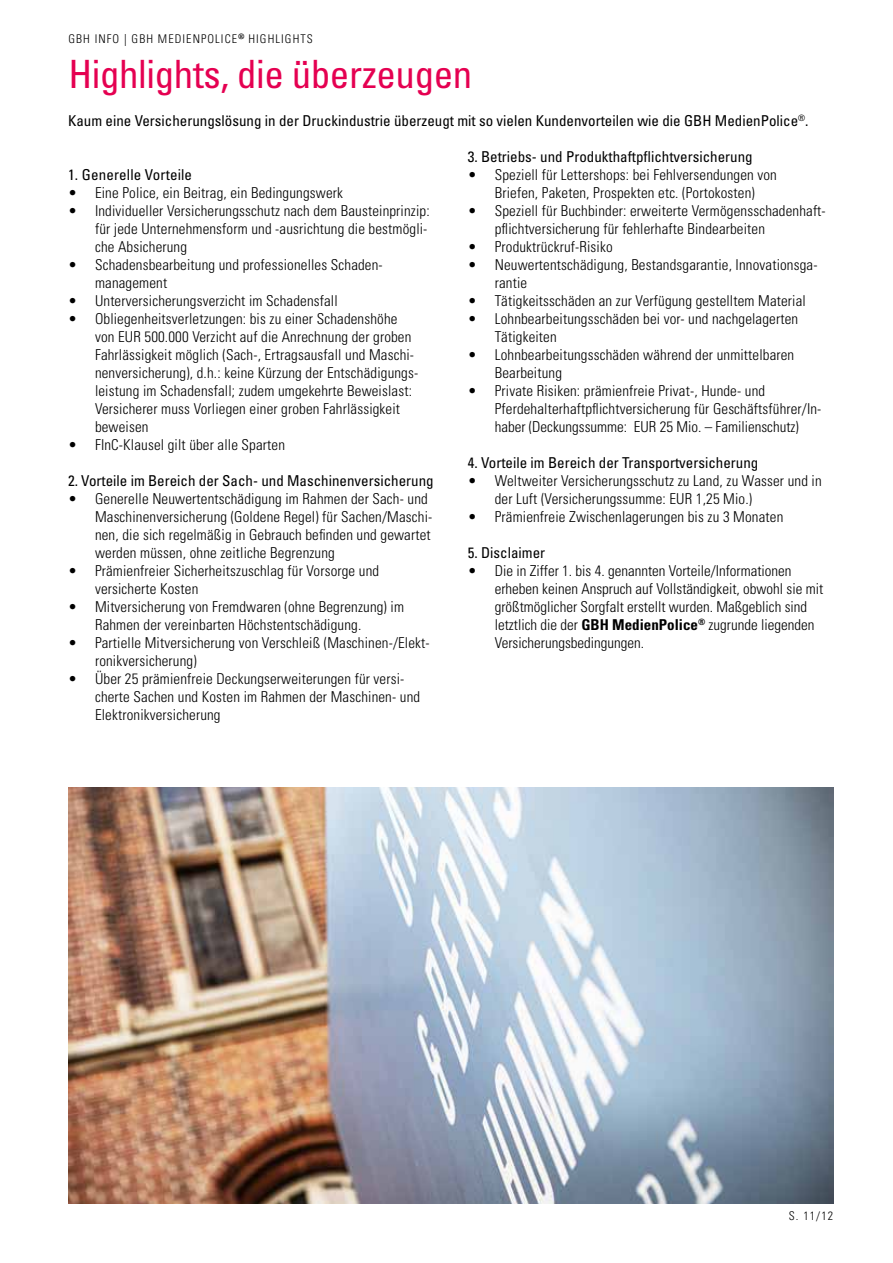
<style>
.page{position:relative;width:893px;height:1263px;background:#fff}
.page>*{position:absolute;margin:0;border:0;box-sizing:border-box;transform-origin:0 0}
.t1{font:condensed 39px "Univers LT Std";letter-spacing:-.01em;color:#e50051}
.t2{font:300 condensed 15px/18px "Univers LT Std";letter-spacing:.01em;color:#000}
.t3{font:condensed 15px "Univers LT Std";color:#000}
.t4{font:300 condensed 12px "Univers LT Std";letter-spacing:.09em;color:#000}
.s1{font-weight:700}
</style>
<div class="page">
<img style="left:68px;top:787px;width:765px;height:416px">
<p class="t4" style="left:68px;top:32px;width:246px">GBH INFO | GBH MEDIENPOLICE<sup>®</sup> HIGHLIGHTS</p>
<h1 class="t1" style="left:68px;top:50px;width:406px">Highlights, die überzeugen</h1>
<p class="t3" style="left:68px;top:111px;width:742px">Kaum eine Versicherungslösung in der Druckindustrie überzeugt mit so vielen Kundenvorteilen wie die GBH MedienPolice<sup>®</sup>.</p>
<p class="t3" style="left:68px;top:165px;width:126px">1. Generelle Vorteile</p>
<p class="t2" style="left:68px;top:184px;width:276px">• Eine Police, ein Beitrag, ein Bedingungswerk</p>
<p class="t2" style="left:95px;top:202px;width:336px;text-indent:-27px">• Individueller Versicherungsschutz nach dem Bausteinprinzip: für jede Unternehmensform und -ausrichtung die bestmögli&shy;che Absicherung</p>
<p class="t2" style="left:95px;top:256px;width:289px;text-indent:-27px">• Schadensbearbeitung und professionelles Schaden&shy;management</p>
<p class="t2" style="left:68px;top:292px;width:271px">• Unterversicherungsverzicht im Schadensfall</p>
<p class="t2" style="left:95px;top:310px;width:325px;text-indent:-27px">• Obliegenheitsverletzungen: bis zu einer Schadenshöhe von EUR 500.000 Verzicht auf die Anrechnung der groben Fahrlässigkeit möglich (Sach-, Ertragsausfall und Maschi&shy;nenversicherung), d.h.: keine Kürzung der Entschädigungs&shy;leistung im Schadensfall; zudem umgekehrte Beweislast:<br>Versicherer muss Vorliegen einer groben Fahrlässigkeit beweisen</p>
<p class="t2" style="left:68px;top:436px;width:218px">• FInC-Klausel gilt über alle Sparten</p>
<p class="t3" style="left:68px;top:471px;width:367px">2. Vorteile im Bereich der Sach- und Maschinenversicherung</p>
<p class="t2" style="left:95px;top:490px;width:339px;text-indent:-27px">• Generelle Neuwertentschädigung im Rahmen der Sach- und Maschinenversicherung (Goldene Regel) für Sachen/Maschi&shy;nen, die sich regelmäßig in Gebrauch befinden und gewartet werden müssen, ohne zeitliche Begrenzung</p>
<p class="t2" style="left:95px;top:562px;width:286px;text-indent:-27px">• Prämienfreier Sicherheitszuschlag für Vorsorge und versicherte Kosten</p>
<p class="t2" style="left:95px;top:598px;width:311px;text-indent:-27px">• Mitversicherung von Fremdwaren (ohne Begrenzung) im<br>Rahmen der vereinbarten Höchstentschädigung.</p>
<p class="t2" style="left:95px;top:634px;width:336px;text-indent:-27px">• Partielle Mitversicherung von Verschleiß (Maschinen-/Elekt&shy;ronikversicherung)</p>
<p class="t2" style="left:95px;top:670px;width:327px;text-indent:-27px">• Über 25 prämienfreie Deckungserweiterungen für versi&shy;cherte Sachen und Kosten im Rahmen der Maschinen- und<br>Elektronikversicherung</p>
<p class="t3" style="left:468px;top:147px;width:286px">3. Betriebs- und Produkthaftpflichtversicherung</p>
<p class="t2" style="left:468px;top:166px;width:311px;text-align:center">• Speziell für Lettershops: bei Fehlversendungen von<br>Briefen, Paketen, Prospekten etc. (Portokosten)</p>
<p class="t2" style="left:495px;top:202px;width:333px;text-indent:-27px">• Speziell für Buchbinder: erweiterte Vermögensschadenhaft&shy;pflichtversicherung für fehlerhafte Bindearbeiten</p>
<p class="t2" style="left:468px;top:238px;width:146px">• Produktrückruf-Risiko</p>
<p class="t2" style="left:495px;top:256px;width:324px;text-indent:-27px">• Neuwertentschädigung, Bestandsgarantie, Innovationsga&shy;rantie</p>
<p class="t2" style="left:468px;top:292px;width:340px">• Tätigkeitsschäden an zur Verfügung gestelltem Material</p>
<p class="t2" style="left:495px;top:310px;width:305px;text-indent:-27px">• Lohnbearbeitungsschäden bei vor- und nachgelagerten<br>Tätigkeiten</p>
<p class="t2" style="left:495px;top:346px;width:301px;text-indent:-27px">• Lohnbearbeitungsschäden während der unmittelbaren<br>Bearbeitung</p>
<p class="t2" style="left:495px;top:382px;width:328px;text-indent:-27px">• Private Risiken: prämienfreie Privat-, Hunde- und<br>Pferdehalterhaftpflichtversicherung für Geschäftsführer/In&shy;haber (Deckungssumme: EUR 25 Mio. – Familienschutz)</p>
<p class="t3" style="left:468px;top:453px;width:292px">4. Vorteile im Bereich der Transportversicherung</p>
<p class="t2" style="left:495px;top:472px;width:328px;text-indent:-27px">• Weltweiter Versicherungsschutz zu Land, zu Wasser und in der Luft (Versicherungssumme: EUR 1,25 Mio.)</p>
<p class="t2" style="left:468px;top:508px;width:317px">• Prämienfreie Zwischenlagerungen bis zu 3 Monaten</p>
<p class="t3" style="left:468px;top:543px;width:79px">5. Disclaimer</p>
<p class="t2" style="left:495px;top:562px;width:330px;text-indent:-27px">• Die in Ziffer 1. bis 4. genannten Vorteile/Informationen erheben keinen Anspruch auf Vollständigkeit, obwohl sie mit größtmöglicher Sorgfalt erstellt wurden. Maßgeblich sind letztlich die der <span class="s1">GBH MedienPolice</span><sup>®</sup> zugrunde liegenden Versicherungsbedingungen.</p>
<p class="t4" style="left:789px;top:1208px;width:46px">S. 11/12</p>
</div>
